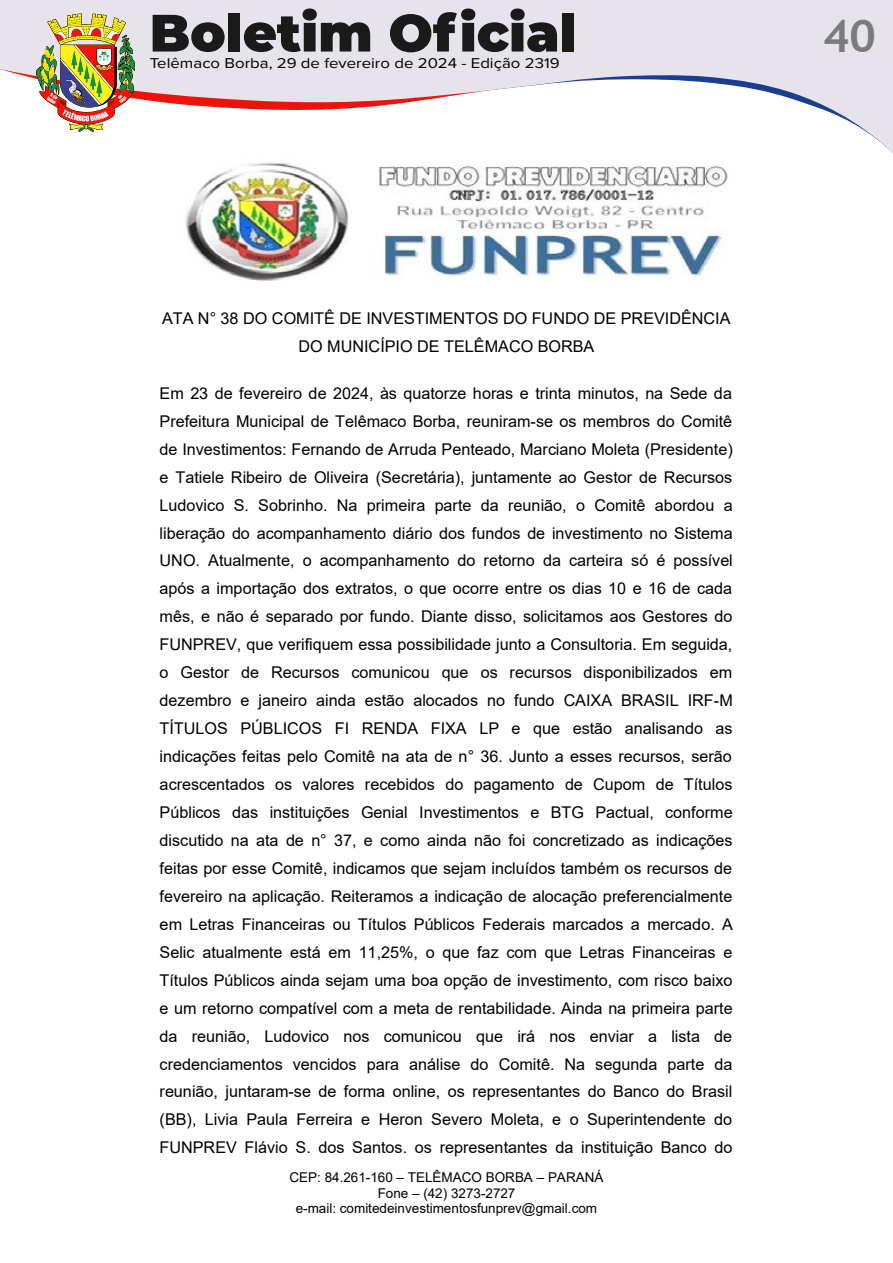
<style>
.page{position:relative;width:893px;height:1263px;background:#fff}
.page>*{position:absolute;margin:0;border:0;box-sizing:border-box;transform-origin:0 0}
.t1{font:700 45px "Trebuchet MS";color:#7c7b7b}
.t2{font:16.2px/27.9px "Arial";color:#000;text-align:center}
.t3{font:14.7px "Proxima Nova";color:#000;scale:1.14 1}
.t4{font:13.5px/15.6px "Arial";color:#000;text-align:center}
</style>
<div class="page">
<div style="left:0;top:0;width:893px;height:9px;background:#e6e3eb"></div>
<svg style="left:0;top:9px;width:893px;height:144px"></svg>
<img style="left:185px;top:163px;width:543px;height:118px">
<p class="t3" style="left:150px;top:53px;width:361px">Telêmaco Borba, 29 de fevereiro de 2024 - Edição 2319</p>
<h1 class="t1" style="left:823px;top:8px;width:54px">40</h1>
<p class="t2" style="left:162px;top:304px;width:570px">ATA N° 38 DO COMITÊ DE INVESTIMENTOS DO FUNDO DE PREVIDÊNCIA<br>DO MUNICÍPIO DE TELÊMACO BORBA</p>
<p class="t2" style="left:160px;top:379px;width:575px;text-align:justify">Em 23 de fevereiro de 2024, às quatorze horas e trinta minutos, na Sede da Prefeitura Municipal de Telêmaco Borba, reuniram-se os membros do Comitê de Investimentos: Fernando de Arruda Penteado, Marciano Moleta (Presidente) e Tatiele Ribeiro de Oliveira (Secretária), juntamente ao Gestor de Recursos Ludovico S. Sobrinho. Na primeira parte da reunião, o Comitê abordou a liberação do acompanhamento diário dos fundos de investimento no Sistema UNO. Atualmente, o acompanhamento do retorno da carteira só é possível após a importação dos extratos, o que ocorre entre os dias 10 e 16 de cada mês, e não é separado por fundo. Diante disso, solicitamos aos Gestores do FUNPREV, que verifiquem essa possibilidade junto a Consultoria. Em seguida, o Gestor de Recursos comunicou que os recursos disponibilizados em dezembro e janeiro ainda estão alocados no fundo CAIXA BRASIL IRF-M TÍTULOS PÚBLICOS FI RENDA FIXA LP e que estão analisando as indicações feitas pelo Comitê na ata de n° 36. Junto a esses recursos, serão acrescentados os valores recebidos do pagamento de Cupom de Títulos Públicos das instituições Genial Investimentos e BTG Pactual, conforme discutido na ata de n° 37, e como ainda não foi concretizado as indicações feitas por esse Comitê, indicamos que sejam incluídos também os recursos de fevereiro na aplicação. Reiteramos a indicação de alocação preferencialmente em Letras Financeiras ou Títulos Públicos Federais marcados a mercado. A Selic atualmente está em 11,25%, o que faz com que Letras Financeiras e Títulos Públicos ainda sejam uma boa opção de investimento, com risco baixo e um retorno compatível com a meta de rentabilidade. Ainda na primeira parte da reunião, Ludovico nos comunicou que irá nos enviar a lista de credenciamentos vencidos para análise do Comitê. Na segunda parte da reunião, juntaram-se de forma online, os representantes do Banco do Brasil (BB), Livia Paula Ferreira e Heron Severo Moleta, e o Superintendente do FUNPREV Flávio S. dos Santos. os representantes da instituição Banco do</p>
<p class="t4" style="left:290px;top:1170px;width:315px">CEP: 84.261-160 – TELÊMACO BORBA – PARANÁ<br>Fone – (42) 3273-2727<br>e-mail: comitedeinvestimentosfunprev@gmail.com</p>
</div>
